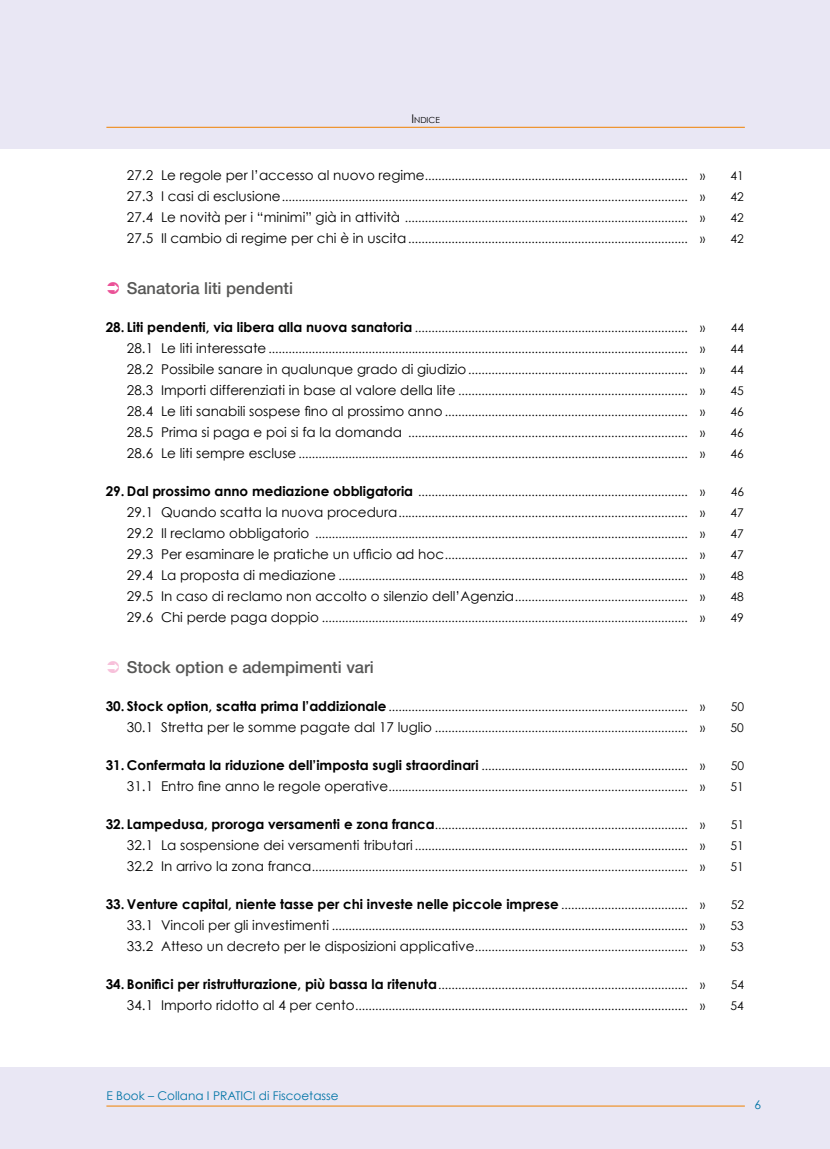
<style>
.page{position:relative;width:830px;height:1149px;background:#fff}
.page>*{position:absolute;margin:0;border:0;box-sizing:border-box;transform-origin:0 0}
.t1{font:500 16.5px "Helvetica Neue LT Std";color:#575756}
.t2{font:700 13.5px "Century Gothic";color:#000}
.t3{font:12px "Century Gothic";color:#000}
.t4{font:12px "Century Gothic";color:#0074a6}
.t5{font:8.4px "Century Gothic";color:#000}
.s1{font-size:12px}
.s2{font-size:13.5px}
.s3{font-weight:700;font-size:13.5px}
.s4{font-weight:400;font-size:12px}
</style>
<div class="page">
<div style="left:0;top:0;width:829px;height:149px;background:#e9e7f4"></div>
<div style="left:0;top:1067px;width:829px;height:81px;background:#e9e7f4"></div>
<hr style="left:106px;top:1105px;width:638px;height:1px;background:#f08100">
<hr style="left:106px;top:127px;width:638px;height:1px;background:#f08100">
<p class="t5" style="left:411px;top:115px;width:30px"><span class="s1">I</span> NDICE</p>
<p class="t3" style="left:127px;top:168px;width:579px"><span class="s2">27.2 Le regole per l’accesso al nuovo regime</span>............................................................................... »</p>
<p class="t3" style="left:730px;top:168px;width:15px">41</p>
<p class="t3" style="left:127px;top:189px;width:579px"><span class="s2">27.3 I casi di esclusione</span>.......................................................................................................................... »</p>
<p class="t3" style="left:730px;top:189px;width:15px">42</p>
<p class="t3" style="left:127px;top:210px;width:579px"><span class="s2">27.4 Le novità per i “minimi” già in attività</span> ..................................................................................... »</p>
<p class="t3" style="left:730px;top:210px;width:15px">42</p>
<p class="t3" style="left:127px;top:231px;width:579px"><span class="s2">27.5 Il cambio di regime per chi è in uscita</span> .................................................................................... »</p>
<p class="t3" style="left:730px;top:231px;width:15px">42</p>
<h1 class="t1" style="left:127px;top:278px;width:168px">Sanatoria liti pendenti</h1>
<p class="t3" style="left:106px;top:320px;width:601px"><span class="s3">28. Liti pendenti, via libera alla nuova sanatoria</span> .................................................................................. »</p>
<p class="t3" style="left:730px;top:320px;width:15px">44</p>
<p class="t3" style="left:127px;top:341px;width:579px"><span class="s2">28.1 Le liti interessate</span> .............................................................................................................................. »</p>
<p class="t3" style="left:730px;top:341px;width:15px">44</p>
<p class="t3" style="left:127px;top:362px;width:579px"><span class="s2">28.2 Possibile sanare in qualunque grado di giudizio</span>.................................................................. »</p>
<p class="t3" style="left:730px;top:362px;width:15px">44</p>
<p class="t3" style="left:127px;top:383px;width:579px"><span class="s2">28.3 Importi differenziati in base al valore della lite</span> ..................................................................... »</p>
<p class="t3" style="left:730px;top:383px;width:15px">45</p>
<p class="t3" style="left:127px;top:404px;width:579px"><span class="s2">28.4 Le liti sanabili sospese fino al prossimo anno</span> ......................................................................... »</p>
<p class="t3" style="left:730px;top:404px;width:15px">46</p>
<p class="t3" style="left:127px;top:425px;width:579px"><span class="s2">28.5 Prima si paga e poi si fa la domanda</span> .................................................................................... »</p>
<p class="t3" style="left:730px;top:425px;width:15px">46</p>
<p class="t3" style="left:127px;top:446px;width:579px"><span class="s2">28.6 Le liti sempre escluse</span> ..................................................................................................................... »</p>
<p class="t3" style="left:730px;top:446px;width:15px">46</p>
<p class="t3" style="left:106px;top:484px;width:601px"><span class="s3">29. Dal prossimo anno mediazione obbligatoria</span> ................................................................................. »</p>
<p class="t3" style="left:730px;top:484px;width:15px">46</p>
<p class="t3" style="left:127px;top:505px;width:579px"><span class="s2">29.1 Quando scatta la nuova procedura</span>....................................................................................... »</p>
<p class="t3" style="left:730px;top:505px;width:15px">47</p>
<p class="t3" style="left:127px;top:526px;width:579px"><span class="s2">29.2 Il reclamo obbligatorio</span> ................................................................................................................ »</p>
<p class="t3" style="left:730px;top:526px;width:15px">47</p>
<p class="t3" style="left:127px;top:547px;width:579px"><span class="s2">29.3 Per esaminare le pratiche un ufficio ad hoc</span>......................................................................... »</p>
<p class="t3" style="left:730px;top:547px;width:15px">47</p>
<p class="t3" style="left:127px;top:568px;width:579px"><span class="s2">29.4 La proposta di mediazione</span> ......................................................................................................... »</p>
<p class="t3" style="left:730px;top:568px;width:15px">48</p>
<p class="t3" style="left:127px;top:589px;width:579px"><span class="s2">29.5 In caso di reclamo non accolto o silenzio dell’Agenzia</span>.................................................... »</p>
<p class="t3" style="left:730px;top:589px;width:15px">48</p>
<p class="t3" style="left:127px;top:610px;width:579px"><span class="s2">29.6 Chi perde paga doppio</span> .............................................................................................................. »</p>
<p class="t3" style="left:730px;top:610px;width:15px">49</p>
<h1 class="t1" style="left:127px;top:657px;width:248px">Stock option e adempimenti vari</h1>
<p class="t3" style="left:106px;top:699px;width:601px"><span class="s3">30. Stock option, scatta prima l’addizionale</span> .......................................................................................... »</p>
<p class="t3" style="left:730px;top:699px;width:15px">50</p>
<p class="t3" style="left:127px;top:720px;width:579px"><span class="s2">30.1 Stretta per le somme pagate dal 17 luglio</span> ............................................................................ »</p>
<p class="t3" style="left:730px;top:720px;width:15px">50</p>
<p class="t3" style="left:106px;top:758px;width:601px"><span class="s3">31. Confermata la riduzione dell’imposta sugli straordinari</span> .............................................................. »</p>
<p class="t3" style="left:730px;top:758px;width:15px">50</p>
<p class="t3" style="left:127px;top:779px;width:579px"><span class="s2">31.1 Entro fine anno le regole operative</span>.......................................................................................... »</p>
<p class="t3" style="left:730px;top:779px;width:15px">51</p>
<p class="t3" style="left:106px;top:817px;width:601px"><span class="s3">32. Lampedusa, proroga versamenti e zona franca</span>............................................................................ »</p>
<p class="t3" style="left:730px;top:817px;width:15px">51</p>
<p class="t3" style="left:127px;top:838px;width:579px"><span class="s2">32.1 La sospensione dei versamenti tributari</span> .................................................................................. »</p>
<p class="t3" style="left:730px;top:838px;width:15px">51</p>
<p class="t3" style="left:127px;top:859px;width:579px"><span class="s2">32.2 In arrivo la zona franca</span>................................................................................................................. »</p>
<p class="t3" style="left:730px;top:859px;width:15px">51</p>
<p class="t2" style="left:106px;top:895px;width:601px">33. Venture capital, niente tasse per chi investe nelle piccole imprese <span class="s4">...................................... »</span></p>
<p class="t3" style="left:730px;top:897px;width:15px">52</p>
<p class="t3" style="left:127px;top:918px;width:579px"><span class="s2">33.1 Vincoli per gli investimenti</span> ........................................................................................................... »</p>
<p class="t3" style="left:730px;top:918px;width:15px">53</p>
<p class="t3" style="left:127px;top:939px;width:579px"><span class="s2">33.2 Atteso un decreto per le disposizioni applicative</span>................................................................ »</p>
<p class="t3" style="left:730px;top:939px;width:15px">53</p>
<p class="t3" style="left:106px;top:977px;width:601px"><span class="s3">34. Bonifici per ristrutturazione, più bassa la ritenuta</span>........................................................................... »</p>
<p class="t3" style="left:730px;top:977px;width:15px">54</p>
<p class="t3" style="left:127px;top:998px;width:579px"><span class="s2">34.1 Importo ridotto al 4 per cento</span>.................................................................................................... »</p>
<p class="t3" style="left:730px;top:998px;width:15px">54</p>
<p class="t4" style="left:106px;top:1088px;width:234px">E Book – Collana I PRATICI di Fiscoetasse</p>
<p class="t4" style="left:754px;top:1097px;width:8px">6</p>
</div>
